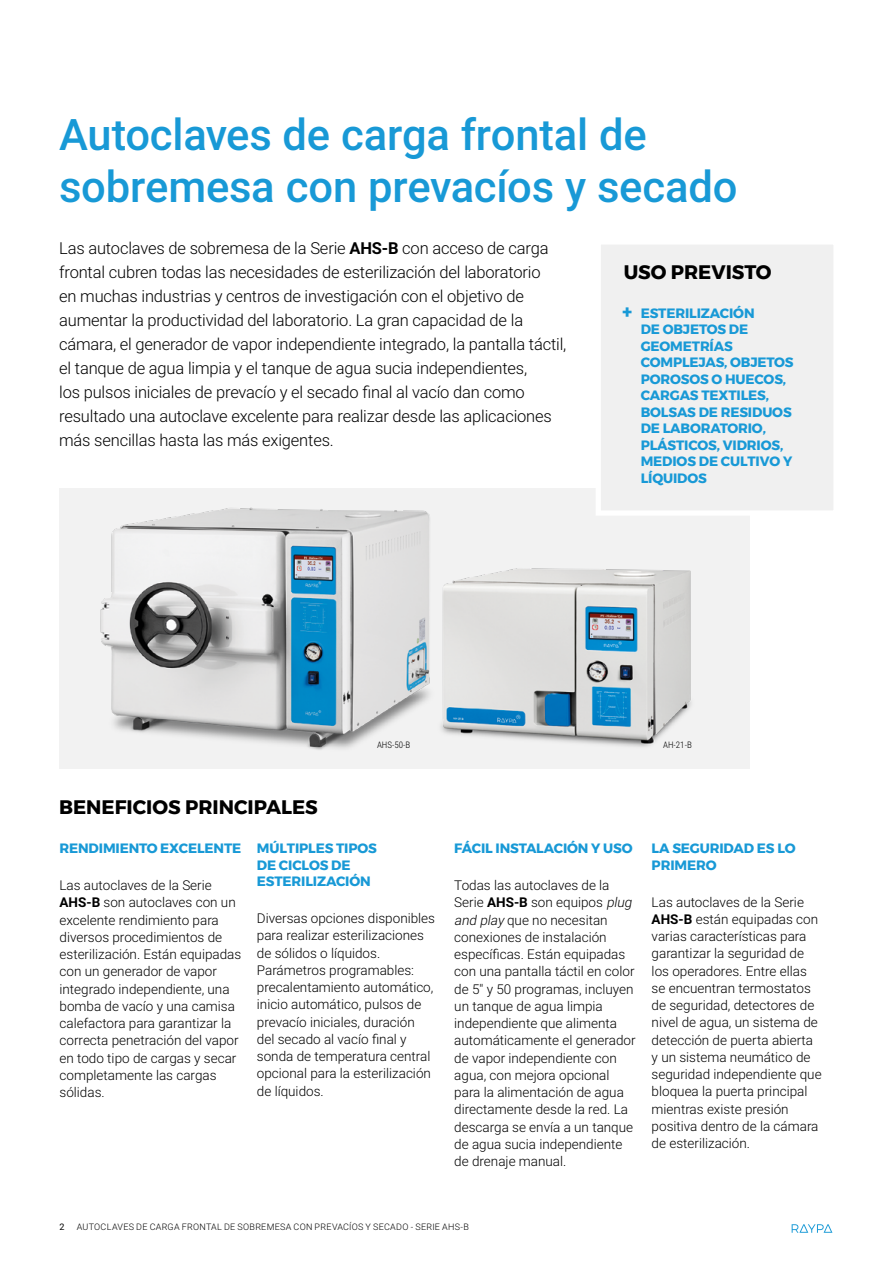
<style>
.page{position:relative;width:893px;height:1263px;background:#fff}
.page>*{position:absolute;margin:0;border:0;box-sizing:border-box;transform-origin:0 0}
.t1{font:500 43.5px/52.2px "Roboto";letter-spacing:-.005em;color:#1899d6}
.t2{font:700 19.5px "Montserrat";color:#000}
.t3{font:900 18px "Roboto";color:#1899d6}
.t4{font:300 16.5px/24px "Roboto";letter-spacing:-.01em;color:#000}
.t5{font:300 13.5px/17.2px "Roboto";color:#000}
.t6{font:700 13.5px/16.5px "Montserrat";letter-spacing:-.01em;color:#1899d6}
.t7{font:300 9px "Roboto";letter-spacing:.03em;color:#000}
.t8{font:300 9px "Roboto Condensed";color:#000}
.t9{font:9px "Roboto";color:#000}
.s1{font-weight:700}
.s2{font-style:italic}
</style>
<div class="page">
<svg style="left:792px;top:1224px;width:40px;height:9px"></svg>
<div style="left:59px;top:488px;width:691px;height:281px;background:#f2f2f2"></div>
<img style="left:100px;top:507px;width:591px;height:243px">
<svg style="left:593px;top:245px;width:240px;height:273px"></svg>
<h1 class="t1" style="left:59px;top:107px;width:680px">Autoclaves de carga frontal de sobremesa con prevacíos y secado</h1>
<p class="t4" style="left:59px;top:236px;width:509px">Las autoclaves de sobremesa de la Serie <span class="s1">AHS-B</span> con acceso de carga frontal cubren todas las necesidades de esterilización del laboratorio<br>en muchas industrias y centros de investigación con el objetivo de aumentar la productividad del laboratorio. La gran capacidad de la cámara, el generador de vapor independiente integrado, la pantalla táctil, el tanque de agua limpia y el tanque de agua sucia independientes,<br>los pulsos iniciales de prevacío y el secado final al vacío dan como resultado una autoclave excelente para realizar desde las aplicaciones más sencillas hasta las más exigentes.</p>
<h2 class="t2" style="left:624px;top:256px;width:149px">USO PREVISTO</h2>
<p class="t6" style="left:641px;top:304px;width:154px">ESTERILIZACIÓN<br>DE OBJETOS DE<br>GEOMETRÍAS<br>COMPLEJAS, OBJETOS<br>POROSOS O HUECOS,<br>CARGAS TEXTILES,<br>BOLSAS DE RESIDUOS<br>DE LABORATORIO,<br>PLÁSTICOS, VIDRIOS,<br>MEDIOS DE CULTIVO Y<br>LÍQUIDOS</p>
<h3 class="t3" style="left:623px;top:299px;width:11px">+</h3>
<h2 class="t2" style="left:59px;top:791px;width:260px">BENEFICIOS PRINCIPALES</h2>
<p class="t8" style="left:377px;top:739px;width:35px">AHS-50-B</p>
<p class="t8" style="left:663px;top:739px;width:30px">AH-21-B</p>
<p class="t6" style="left:60px;top:840px;width:183px">RENDIMIENTO EXCELENTE</p>
<p class="t5" style="left:60px;top:876px;width:183px">Las autoclaves de la Serie<br><span class="s1">AHS-B</span> son autoclaves con un excelente rendimiento para diversos procedimientos de esterilización. Están equipadas con un generador de vapor integrado independiente, una bomba de vacío y una camisa calefactora para garantizar la correcta penetración del vapor en todo tipo de cargas y secar completamente las cargas sólidas.</p>
<p class="t6" style="left:257px;top:840px;width:122px">MÚLTIPLES TIPOS<br>DE CICLOS DE<br>ESTERILIZACIÓN</p>
<p class="t5" style="left:257px;top:909px;width:180px">Diversas opciones disponibles para realizar esterilizaciones de sólidos o líquidos.<br>Parámetros programables: precalentamiento automático, inicio automático, pulsos de prevacío iniciales, duración del secado al vacío final y sonda de temperatura central opcional para la esterilización de líquidos.</p>
<p class="t6" style="left:454px;top:840px;width:180px">FÁCIL INSTALACIÓN Y USO</p>
<p class="t5" style="left:454px;top:876px;width:183px">Todas las autoclaves de la<br>Serie <span class="s1">AHS-B</span> son equipos <span class="s2">plug and play</span> que no necesitan conexiones de instalación específicas. Están equipadas con una pantalla táctil en color de 5'' y 50 programas, incluyen un tanque de agua limpia independiente que alimenta automáticamente el generador de vapor independiente con agua, con mejora opcional para la alimentación de agua directamente desde la red. La descarga se envía a un tanque de agua sucia independiente de drenaje manual.</p>
<p class="t6" style="left:652px;top:840px;width:145px">LA SEGURIDAD ES LO<br>PRIMERO</p>
<p class="t5" style="left:652px;top:892px;width:172px">Las autoclaves de la Serie<br><span class="s1">AHS-B</span> están equipadas con varias características para garantizar la seguridad de los operadores. Entre ellas se encuentran termostatos de seguridad, detectores de nivel de agua, un sistema de detección de puerta abierta y un sistema neumático de seguridad independiente que bloquea la puerta principal mientras existe presión positiva dentro de la cámara de esterilización.</p>
<p class="t9" style="left:60px;top:1220px;width:7px">2</p>
<p class="t7" style="left:77px;top:1220px;width:394px">AUTOCLAVES DE CARGA FRONTAL DE SOBREMESA CON PREVACÍOS Y SECADO - SERIE AHS-B</p>
</div>
